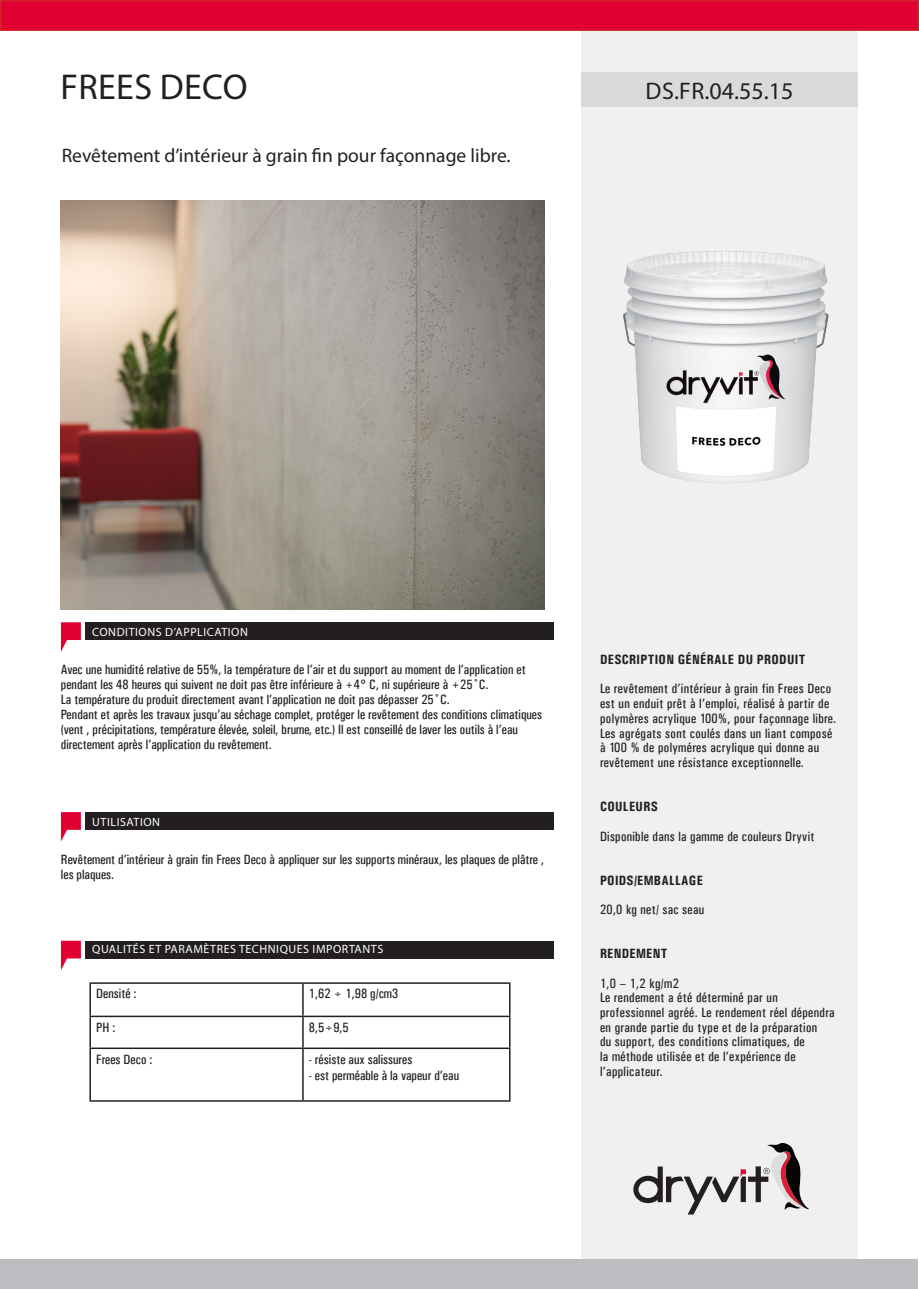
<style>
.page{position:relative;width:919px;height:1289px;background:#fff}
.page>*{position:absolute;margin:0;border:0;box-sizing:border-box;transform-origin:0 0}
.t1{font:36px "Myriad Pro";letter-spacing:.01em;color:#231f20}
.t2{font:24px "Myriad Pro";color:#231f20}
.t3{font:19.5px "Myriad Pro";color:#231f20}
.t4{font:13.5px/15px "Univers Condensed";color:#231f20}
.t5{font:13.5px/14.7px "Univers Condensed";letter-spacing:.025em;color:#231f20}
.t6{font:700 13.5px "Univers Condensed";letter-spacing:.025em;color:#231f20}
.t7{font:13.5px "Univers Condensed";letter-spacing:.02em;color:#231f20}
.t8{font:12px "Myriad Pro";letter-spacing:.045em;color:#fff}
</style>
<div class="page">
<div style="left:581px;top:1px;width:277px;height:1287px;background:#f0f0f1"></div>
<div style="left:1px;top:1px;width:917px;height:29px;background:#e00031"></div>
<div style="left:0;top:0;width:918px;height:31px;border:2px solid #d1232a"></div>
<div style="left:1px;top:1258px;width:917px;height:30px;background:#bcbdc0"></div>
<div style="left:581px;top:72px;width:277px;height:35px;background:#d9dadc"></div>
<div style="left:85px;top:940px;width:469px;height:18px;background:#231f20"></div>
<svg style="left:61px;top:940px;width:20px;height:30px"></svg>
<div style="left:85px;top:622px;width:469px;height:18px;background:#231f20"></div>
<svg style="left:61px;top:622px;width:20px;height:29px"></svg>
<div style="left:85px;top:812px;width:469px;height:18px;background:#231f20"></div>
<svg style="left:61px;top:812px;width:20px;height:29px"></svg>
<hr style="left:89px;top:982px;width:214px;height:1px;background:#231f20">
<hr style="left:89px;top:983px;width:2px;height:32px;background:#231f20">
<hr style="left:303px;top:982px;width:207px;height:1px;background:#231f20">
<hr style="left:302px;top:983px;width:2px;height:32px;background:#231f20">
<hr style="left:509px;top:983px;width:1px;height:32px;background:#231f20">
<hr style="left:89px;top:1015px;width:214px;height:2px;background:#231f20">
<hr style="left:89px;top:1017px;width:2px;height:30px;background:#231f20">
<hr style="left:303px;top:1015px;width:207px;height:2px;background:#231f20">
<hr style="left:302px;top:1017px;width:2px;height:30px;background:#231f20">
<hr style="left:509px;top:1017px;width:1px;height:30px;background:#231f20">
<hr style="left:89px;top:1047px;width:214px;height:2px;background:#231f20">
<hr style="left:89px;top:1049px;width:2px;height:51px;background:#231f20">
<hr style="left:303px;top:1047px;width:207px;height:2px;background:#231f20">
<hr style="left:302px;top:1049px;width:2px;height:51px;background:#231f20">
<hr style="left:509px;top:1049px;width:1px;height:51px;background:#231f20">
<hr style="left:89px;top:1100px;width:214px;height:1px;background:#231f20">
<hr style="left:303px;top:1100px;width:207px;height:1px;background:#231f20">
<img style="left:623px;top:251px;width:206px;height:232px">
<img style="left:61px;top:201px;width:483px;height:408px">
<svg style="left:633px;top:1143px;width:176px;height:71px"></svg>
<p class="t1" style="left:61px;top:65px;width:188px">FREES DECO</p>
<p class="t3" style="left:62px;top:143px;width:450px">Revêtement d’intérieur à grain fin pour façonnage libre.</p>
<p class="t2" style="left:645px;top:76px;width:149px">DS.FR.04.55.15</p>
<p class="t8" style="left:92px;top:624px;width:157px">CONDITIONS D’APPLICATION</p>
<p class="t4" style="left:61px;top:661px;width:466px">Avec une humidité relative de 55%, la température de l’air et du support au moment de l’application et pendant les 48 heures qui suivent ne doit pas être inférieure à +4° C, ni supérieure à +25˚C.</p>
<p class="t4" style="left:61px;top:691px;width:390px">La température du produit directement avant l’application ne doit pas dépasser 25˚C.</p>
<p class="t4" style="left:61px;top:706px;width:482px">Pendant et après les travaux jusqu’au séchage complet, protéger le revêtement des conditions climatiques (vent , précipitations, température élevée, soleil, brume, etc.) Il est conseillé de laver les outils à l’eau directement après l’application du revêtement.</p>
<p class="t8" style="left:92px;top:814px;width:69px">UTILISATION</p>
<p class="t4" style="left:61px;top:851px;width:484px">Revêtement d’intérieur à grain fin Frees Deco à appliquer sur les supports minéraux, les plaques de plâtre , les plaques.</p>
<p class="t8" style="left:92px;top:942px;width:292px">QUALITÉS ET PARAMÈTRES TECHNIQUES IMPORTANTS</p>
<p class="t4" style="left:96px;top:986px;width:42px">Densité :</p>
<p class="t4" style="left:309px;top:986px;width:91px">1,62 ÷ 1,98 g/cm3</p>
<p class="t4" style="left:96px;top:1019px;width:21px">PH :</p>
<p class="t4" style="left:309px;top:1019px;width:41px">8,5÷9,5</p>
<p class="t4" style="left:96px;top:1051px;width:58px">Frees Deco :</p>
<p class="t4" style="left:309px;top:1051px;width:105px">- résiste aux salissures</p>
<p class="t4" style="left:309px;top:1067px;width:152px">- est perméable à la vapeur d’eau</p>
<p class="t6" style="left:600px;top:651px;width:207px">DESCRIPTION GÉNÉRALE DU PRODUIT</p>
<p class="t5" style="left:600px;top:681px;width:237px">Le revêtement d’intérieur à grain fin Frees Deco est un enduit prêt à l’emploi, réalisé à partir de polymères acrylique 100%, pour façonnage libre.</p>
<p class="t5" style="left:600px;top:725px;width:234px">Les agrégats sont coulés dans un liant composé à 100 % de polyméres acrylique qui donne au revêtement une résistance exceptionnelle.</p>
<p class="t6" style="left:600px;top:798px;width:59px">COULEURS</p>
<p class="t7" style="left:600px;top:828px;width:216px">Disponible dans la gamme de couleurs Dryvit</p>
<p class="t6" style="left:600px;top:871px;width:104px">POIDS/EMBALLAGE</p>
<p class="t7" style="left:600px;top:901px;width:106px">20,0 kg net/ sac seau</p>
<p class="t6" style="left:600px;top:945px;width:69px">RENDEMENT</p>
<p class="t4" style="left:600px;top:975px;width:80px">1,0 – 1,2 kg/m2</p>
<p class="t5" style="left:600px;top:990px;width:236px">Le rendement a été déterminé par un professionnel agréé. Le rendement réel dépendra en grande partie du type et de la préparation<br>du support, des conditions climatiques, de<br>la méthode utilisée et de l’expérience de l’applicateur.</p>
</div>
